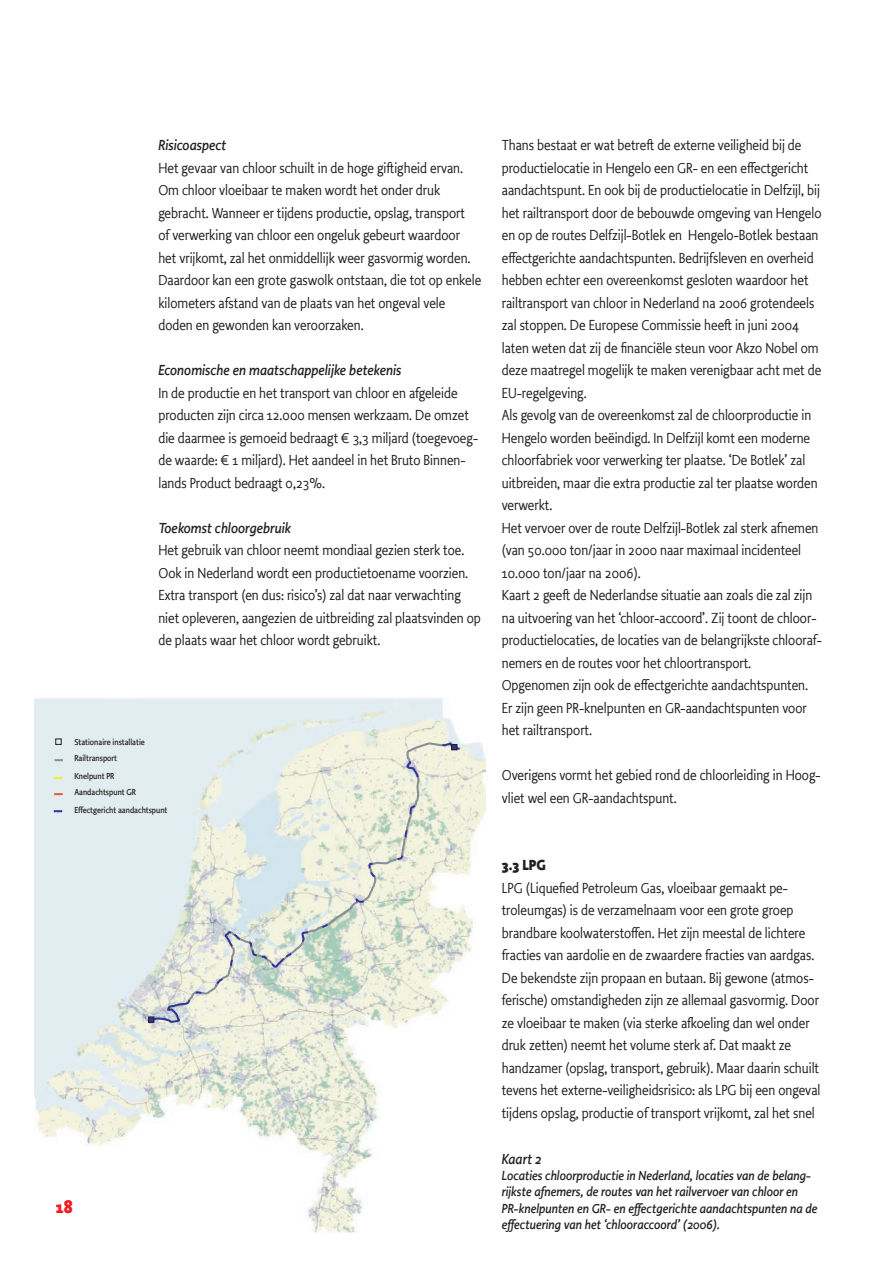
<style>
.page{position:relative;width:893px;height:1263px;background:#fff}
.page>*{position:absolute;margin:0;border:0;box-sizing:border-box;transform-origin:0 0}
.t1{font:700 18px "Productus";color:#ee1d23}
.t2{font:15px/22.5px "Productus";color:#231f20}
.t3{font:italic 500 15px "Productus";color:#231f20}
.t4{font:700 15px "Productus";color:#231f20}
.t5{font:italic 500 13.5px/16.2px "Productus";color:#231f20}
.t6{font:500 9px/16.4px "Productus";color:#231f20}
</style>
<div class="page">
<img style="left:35px;top:697px;width:451px;height:533px">
<svg style="left:148px;top:741px;width:314px;height:282px;background:#e2e8de"></svg>
<div style="left:55px;top:739px;width:7px;height:6px;border:1px solid #231f21"></div>
<svg style="left:54px;top:777px;width:9px;height:2px"></svg>
<svg style="left:54px;top:793px;width:9px;height:2px"></svg>
<svg style="left:54px;top:810px;width:8px;height:2px"></svg>
<svg style="left:55px;top:759px;width:8px;height:2px"></svg>
<p class="t3" style="left:158px;top:136px;width:69px">Risicoaspect</p>
<p class="t2" style="left:158px;top:157px;width:324px">Het gevaar van chloor schuilt in de hoge giftigheid ervan.<br>Om chloor vloeibaar te maken wordt het onder druk gebracht. Wanneer er tijdens productie, opslag, transport<br>of verwerking van chloor een ongeluk gebeurt waardoor het vrijkomt, zal het onmiddellijk weer gasvormig worden.<br>Daardoor kan een grote gaswolk ontstaan, die tot op enkele kilometers afstand van de plaats van het ongeval vele doden en gewonden kan veroorzaken.</p>
<p class="t3" style="left:158px;top:361px;width:245px">Economische en maatschappelijke betekenis</p>
<p class="t2" style="left:158px;top:382px;width:321px">In de productie en het transport van chloor en afgeleide producten zijn circa 12.000 mensen werkzaam. De omzet die daarmee is gemoeid bedraagt € 3,3 miljard (toegevoeg&shy;de waarde: € 1 miljard). Het aandeel in het Bruto Binnen&shy;lands Product bedraagt 0,23%.</p>
<p class="t3" style="left:158px;top:518px;width:134px">Toekomst chloorgebruik</p>
<p class="t2" style="left:158px;top:539px;width:324px">Het gebruik van chloor neemt mondiaal gezien sterk toe.<br>Ook in Nederland wordt een productietoename voorzien.<br>Extra transport (en dus: risico’s) zal dat naar verwachting niet opleveren, aangezien de uitbreiding zal plaatsvinden op de plaats waar het chloor wordt gebruikt.</p>
<p class="t6" style="left:74px;top:734px;width:72px">Stationaire installatie<br>Railtransport</p>
<p class="t6" style="left:74px;top:767px;width:63px">Knelpunt PR<br>Aandachtspunt GR</p>
<p class="t6" style="left:74px;top:801px;width:95px">Effectgericht aandachtspunt</p>
<p class="t1" style="left:56px;top:1195px;width:18px">18</p>
<p class="t2" style="left:502px;top:134px;width:322px">Thans bestaat er wat betreft de externe veiligheid bij de productielocatie in Hengelo een GR- en een effectgericht aandachtspunt. En ook bij de productielocatie in Delfzijl, bij het railtransport door de bebouwde omgeving van Hengelo en op de routes Delfzijl-Botlek en Hengelo-Botlek bestaan effectgerichte aandachtspunten. Bedrijfsleven en overheid hebben echter een overeenkomst gesloten waardoor het railtransport van chloor in Nederland na 2006 grotendeels zal stoppen. De Europese Commissie heeft in juni 2004 laten weten dat zij de financiële steun voor Akzo Nobel om deze maatregel mogelijk te maken verenigbaar acht met de EU-regelgeving.<br>Als gevolg van de overeenkomst zal de chloorproductie in Hengelo worden beëindigd. In Delfzijl komt een moderne chloorfabriek voor verwerking ter plaatse. ‘De Botlek’ zal uitbreiden, maar die extra productie zal ter plaatse worden verwerkt.<br>Het vervoer over de route Delfzijl-Botlek zal sterk afnemen (van 50.000 ton/jaar in 2000 naar maximaal incidenteel 10.000 ton/jaar na 2006).<br>Kaart 2 geeft de Nederlandse situatie aan zoals die zal zijn na uitvoering van het ‘chloor-accoord’. Zij toont de chloor&shy;productielocaties, de locaties van de belangrijkste chlooraf&shy;nemers en de routes voor het chloortransport.<br>Opgenomen zijn ook de effectgerichte aandachtspunten.<br>Er zijn geen PR-knelpunten en GR-aandachtspunten voor het railtransport.</p>
<p class="t2" style="left:502px;top:764px;width:320px">Overigens vormt het gebied rond de chloorleiding in Hoog&shy;vliet wel een GR-aandachtspunt.</p>
<p class="t4" style="left:502px;top:855px;width:46px">3.3 LPG</p>
<p class="t2" style="left:502px;top:877px;width:320px">LPG (Liquefied Petroleum Gas, vloeibaar gemaakt pe&shy;troleumgas) is de verzamelnaam voor een grote groep brandbare koolwaterstoffen. Het zijn meestal de lichtere fracties van aardolie en de zwaardere fracties van aardgas.<br>De bekendste zijn propaan en butaan. Bij gewone (atmos&shy;ferische) omstandigheden zijn ze allemaal gasvormig. Door ze vloeibaar te maken (via sterke afkoeling dan wel onder druk zetten) neemt het volume sterk af. Dat maakt ze handzamer (opslag, transport, gebruik). Maar daarin schuilt tevens het externe-veiligheidsrisico: als LPG bij een ongeval tijdens opslag, productie of transport vrijkomt, zal het snel</p>
<p class="t3" style="left:502px;top:1150px;width:41px">Kaart 2</p>
<p class="t5" style="left:502px;top:1168px;width:317px">Locaties chloorproductie in Nederland, locaties van de belang&shy;rijkste afnemers, de routes van het railvervoer van chloor en PR-knelpunten en GR- en effectgerichte aandachtspunten na de effectuering van het ‘chlooraccoord’ (2006).</p>
</div>
